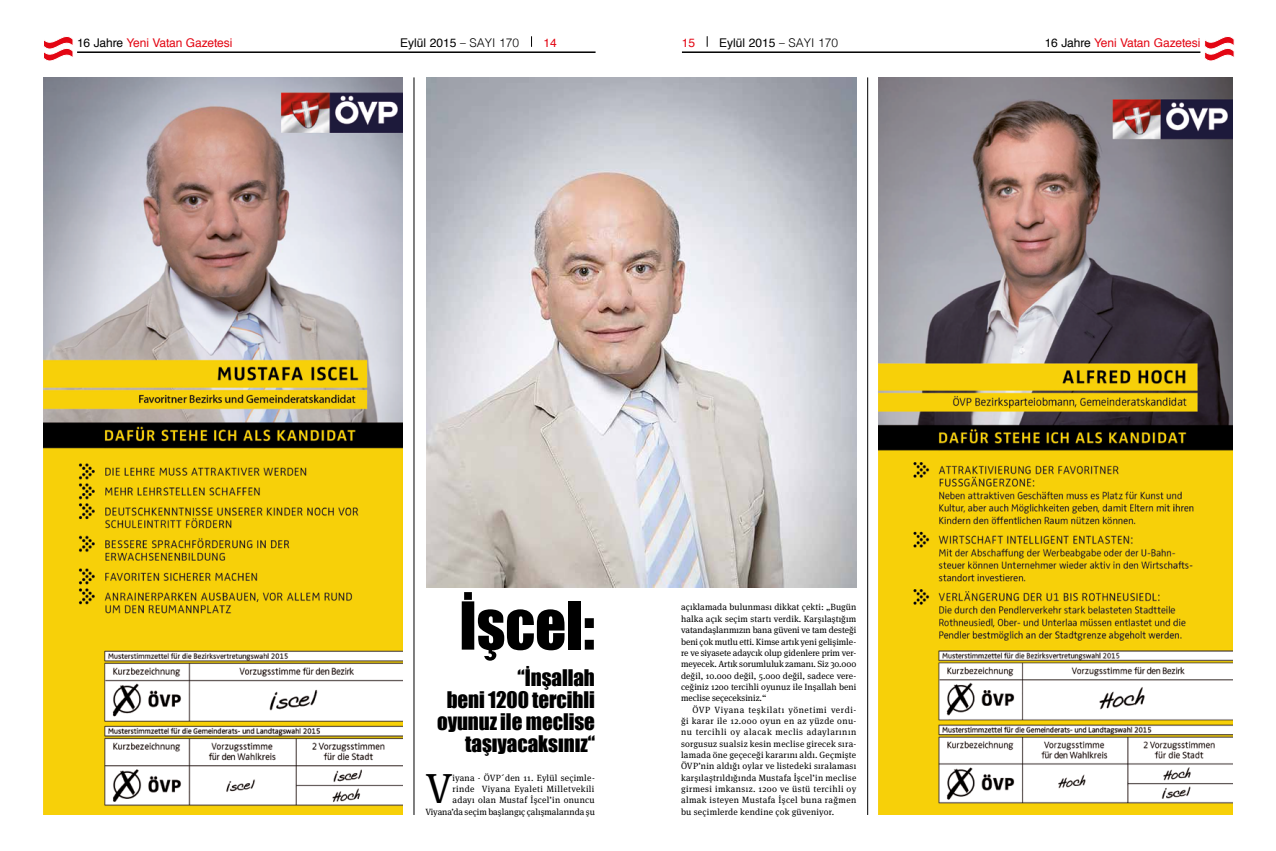
<style>
.page{position:relative;width:1276px;height:851px;background:#fff}
.page>*{position:absolute;margin:0;border:0;box-sizing:border-box;transform-origin:0 0}
.t1{font:61px "Impact";letter-spacing:-.005em;color:#000}
.t2{font:41.9px "Meta Serif Pro";color:#000}
.t3{font:21px/22px "Impact";letter-spacing:-.005em;color:#000;text-align:right}
.t4{font:12px "Helvetica";letter-spacing:-.01em;color:#e30613}
.t5{font:12px "Helvetica";color:#000}
.t6{font:9px/11.3px "Meta Serif Pro";letter-spacing:.02em;color:#000;text-align:justify}
.s1{color:#000}
.s2{font-family:"Meta Serif Pro";font-style:italic}
.s3{font-weight:300}
</style>
<div class="page">
<hr style="left:77px;top:51px;width:518px;height:2px;background:#000">
<hr style="left:682px;top:51px;width:518px;height:2px;background:#000">
<svg style="left:43px;top:36px;width:30px;height:25px"></svg>
<svg style="left:1204px;top:36px;width:31px;height:25px"></svg>
<img style="left:426px;top:77px;width:430px;height:510px">
<img style="left:43px;top:77px;width:360px;height:737px">
<img style="left:878px;top:77px;width:355px;height:737px">
<hr style="left:867px;top:77px;width:1px;height:737px;background:#000">
<hr style="left:414px;top:77px;width:1px;height:737px;background:#000">
<h3 class="t4" style="left:77px;top:33px;width:157px"><span class="s1">16 Jahre</span> Yeni Vatan Gazetesi</h3>
<h3 class="t5" style="left:400px;top:33px;width:121px">Eylül 2015 <span class="s2">–</span> <span class="s3">SAYI 170</span></h3>
<h3 class="t4" style="left:543px;top:33px;width:15px">14</h3>
<h3 class="t4" style="left:682px;top:33px;width:15px">15</h3>
<h3 class="t5" style="left:719px;top:33px;width:121px">Eylül 2015 <span class="s2">–</span> <span class="s3">SAYI 170</span></h3>
<h3 class="t4" style="left:1044px;top:33px;width:157px"><span class="s1">16 Jahre</span> Yeni Vatan Gazetesi</h3>
<h1 class="t1" style="left:459px;top:578px;width:137px">İşcel:</h1>
<h3 class="t3" style="left:437px;top:665px;width:159px">“İnşallah<br>beni 1200 tercihli oyunuz ile meclise taşıyacaksınız“</h3>
<p class="t6" style="left:425px;top:771px;width:171px;text-align:right">iyana - ÖVP´den 11. Eylül seçimle-<br>rinde Viyana Eyaleti Milletvekili<br>adayı olan Mustaf İşcel’in onuncu Viyana’da seçim başlangıç çalışmalarında şu</p>
<h2 class="t2" style="left:425px;top:758px;width:29px">V</h2>
<p class="t6" style="left:681px;top:601px;width:177px">açıklamada bulunması dikkat çekti: „Bugün halka açık seçim startı verdik. Karşılaştığım vatandaşlarımızın bana güveni ve tam desteği beni çok mutlu etti. Kimse artık yeni gelişimle&shy;re ve siyasete adaycık olup gidenlere prim ver&shy;meyecek. Artık sorumluluk zamanı. Siz 30.000 değil, 10.000 değil, 5.000 değil, sadece vere&shy;ceğiniz 1200 tercihli oyunuz ile Inşallah beni meclise seçeceksiniz.“</p>
<p class="t6" style="left:681px;top:703px;width:177px;text-indent:11px">ÖVP Viyana teşkilatı yönetimi verdi&shy;ği karar ile 12.000 oyun en az yüzde onu&shy;nu tercihli oy alacak meclis adaylarının sorgusuz sualsiz kesin meclise girecek sıra&shy;lamada öne geçeceği kararını aldı. Geçmişte ÖVP’nin aldığı oylar ve listedeki sıralaması karşılaştrıldığında Mustafa İşcel’in meclise girmesi imkansız. 1200 ve üstü tercihli oy almak isteyen Mustafa İşcel buna rağmen bu seçimlerde kendine çok güveniyor.</p>
</div>
